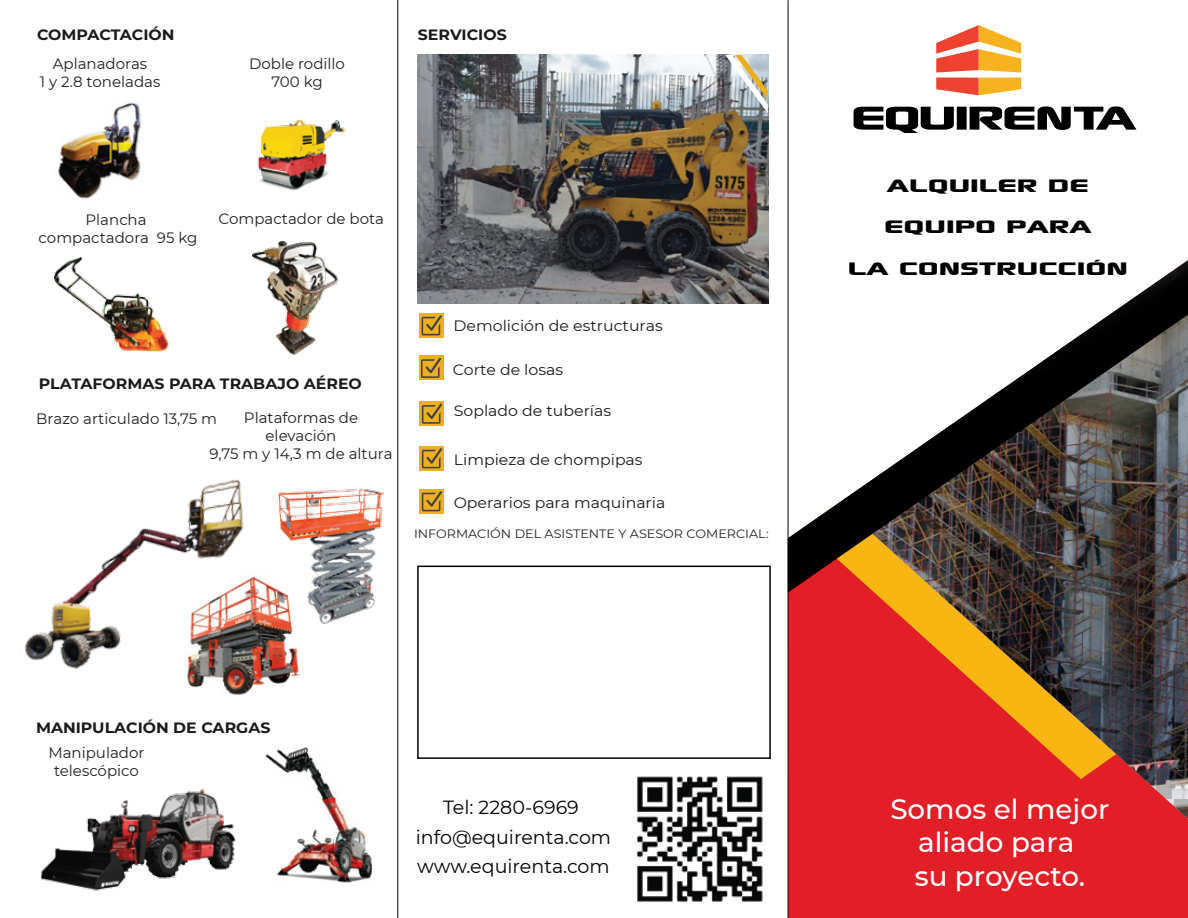
<style>
.page{position:relative;width:1188px;height:918px;background:#fff}
.page>*{position:absolute;margin:0;border:0;box-sizing:border-box;transform-origin:0 0}
.t1{font:34.95px/41.8px "Xscale";color:#000;text-align:center}
.t2{font:500 27.75px/33.5px "Montserrat";color:#fff;text-align:center}
.t3{font:19.05px/29.1px "Montserrat";color:#030202;text-align:center}
.t4{font:15px/18px "Montserrat";color:#231f20;text-align:center}
.t5{font:15px "Montserrat";color:#1a1a1b;scale:1.05 1}
.t6{font:700 15px "Montserrat";color:#1a1a1b;scale:1.05 1}
.t7{font:12.15px "Montserrat";color:#231f20;scale:1.05 1}
</style>
<div class="page">
<div style="left:788px;top:593px;width:400px;height:325px;background:#e21e26"></div>
<div style="left:803px;top:593px;width:36px;height:186px;background:#e21e26"></div>
<img style="left:839px;top:593px;width:349px;height:226px">
<img style="left:788px;top:260px;width:400px;height:333px">
<svg style="left:854px;top:106px;width:283px;height:27px"></svg>
<svg style="left:936px;top:25px;width:85px;height:70px"></svg>
<img style="left:257px;top:119px;width:89px;height:71px">
<img style="left:58px;top:102px;width:83px;height:97px">
<img style="left:54px;top:257px;width:115px;height:95px">
<img style="left:252px;top:242px;width:87px;height:113px">
<svg style="left:419px;top:313px;width:25px;height:25px"></svg>
<svg style="left:422px;top:315px;width:20px;height:20px"></svg>
<img style="left:418px;top:55px;width:351px;height:249px">
<svg style="left:725px;top:55px;width:43px;height:58px;background:#b8b9ae"></svg>
<div style="left:419px;top:355px;width:24px;height:25px;background:#ecaf21"></div>
<svg style="left:421px;top:358px;width:20px;height:20px"></svg>
<svg style="left:420px;top:401px;width:24px;height:25px"></svg>
<svg style="left:422px;top:404px;width:20px;height:20px"></svg>
<svg style="left:420px;top:446px;width:24px;height:25px"></svg>
<svg style="left:422px;top:448px;width:20px;height:20px"></svg>
<svg style="left:420px;top:489px;width:24px;height:25px"></svg>
<svg style="left:422px;top:491px;width:20px;height:20px"></svg>
<img style="left:24px;top:479px;width:220px;height:190px">
<img style="left:278px;top:485px;width:121px;height:142px">
<img style="left:40px;top:788px;width:196px;height:103px">
<div style="left:417px;top:566px;width:354px;height:193px;border:2px solid #030202"></div>
<img style="left:265px;top:747px;width:108px;height:136px">
<img style="left:637px;top:776px;width:126px;height:126px">
<img style="left:184px;top:574px;width:117px;height:121px">
<p class="t6" style="left:37px;top:23px;width:132px">COMPACTACIÓN</p>
<p class="t4" style="left:40px;top:54px;width:122px">Aplanadoras<br>1 y 2.8 toneladas</p>
<p class="t4" style="left:249px;top:54px;width:97px">Doble rodillo<br>700 kg</p>
<p class="t6" style="left:418px;top:24px;width:86px">SERVICIOS</p>
<p class="t4" style="left:39px;top:210px;width:160px">Plancha compactadora 95 kg</p>
<p class="t4" style="left:219px;top:210px;width:167px">Compactador de bota</p>
<p class="t6" style="left:39px;top:373px;width:309px">PLATAFORMAS PARA TRABAJO AÉREO</p>
<p class="t4" style="left:36px;top:409px;width:182px">Brazo articulado 13,75 m</p>
<p class="t4" style="left:210px;top:408px;width:185px">Plataformas de elevación<br>9,75 m y 14,3 m de altura</p>
<p class="t5" style="left:454px;top:315px;width:201px">Demolición de estructuras</p>
<p class="t5" style="left:453px;top:359px;width:106px">Corte de losas</p>
<p class="t5" style="left:454px;top:401px;width:151px">Soplado de tuberías</p>
<p class="t5" style="left:454px;top:450px;width:181px">Limpieza de chompipas</p>
<p class="t5" style="left:454px;top:493px;width:203px">Operarios para maquinaria</p>
<p class="t7" style="left:414px;top:525px;width:339px">INFORMACIÓN DEL ASISTENTE Y ASESOR COMERCIAL:</p>
<p class="t6" style="left:36px;top:717px;width:225px">MANIPULACIÓN DE CARGAS</p>
<p class="t4" style="left:48px;top:744px;width:98px">Manipulador telescópico</p>
<p class="t3" style="left:416px;top:792px;width:197px">Tel: 2280-6969 info@equirenta.com www.equirenta.com</p>
<h1 class="t1" style="left:848px;top:158px;width:282px">alquiler de equipo para<br>la construcciÓN</h1>
<h2 class="t2" style="left:890px;top:791px;width:221px">Somos el mejor aliado para<br>su proyecto.</h2>
</div>
